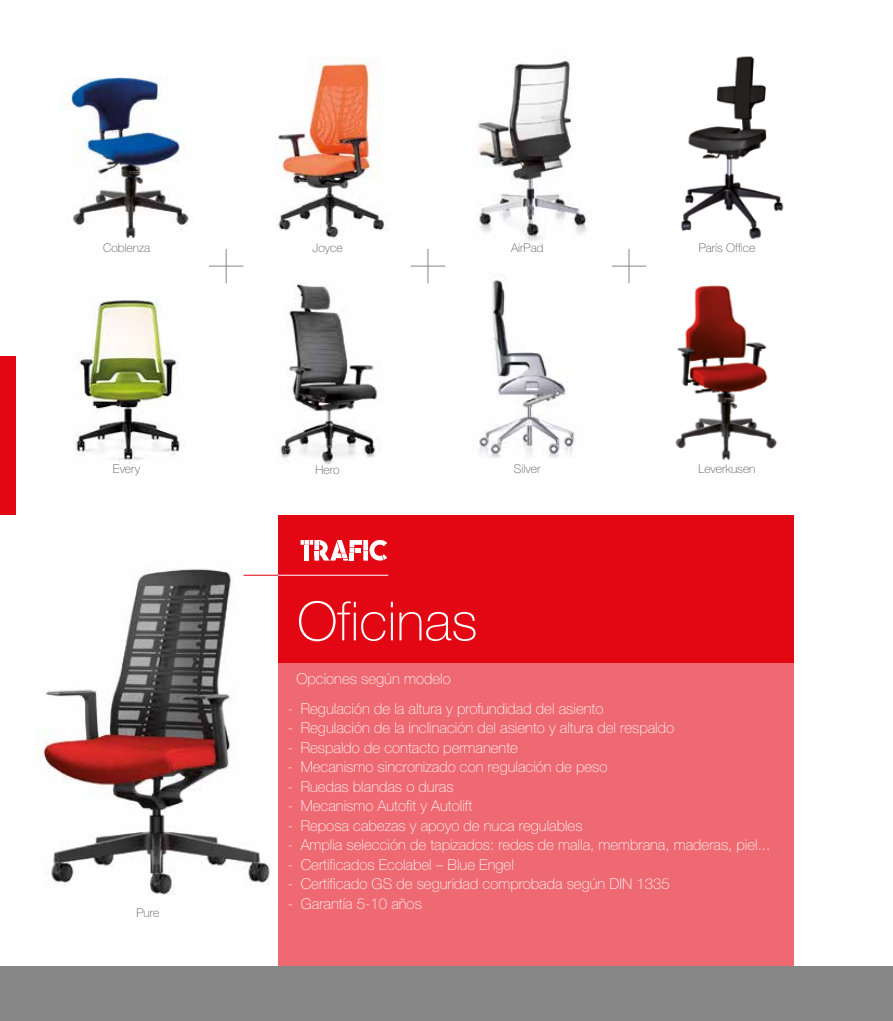
<style>
.page{position:relative;width:893px;height:1021px;background:#fff}
.page>*{position:absolute;margin:0;border:0;box-sizing:border-box;transform-origin:0 0}
.t1{font:100 54px "Helvetica Neue";color:#fff}
.t2{font:100 15px "Helvetica Neue";color:#fff}
.t3{font:100 12px "Helvetica Neue";color:#575756}
</style>
<div class="page">
<div style="left:0;top:966px;width:893px;height:54px;background:#878787"></div>
<img style="left:74px;top:300px;width:106px;height:165px">
<img style="left:477px;top:56px;width:111px;height:185px">
<img style="left:36px;top:568px;width:241px;height:327px">
<div style="left:278px;top:662px;width:516px;height:304px;background:#ee6971"></div>
<div style="left:278px;top:515px;width:516px;height:147px;background:#e30613"></div>
<svg style="left:301px;top:540px;width:86px;height:20px"></svg>
<hr style="left:244px;top:575px;width:34px;height:1px;background:#e30613">
<hr style="left:278px;top:575px;width:110px;height:1px;background:#fff">
<hr style="left:209px;top:266px;width:34px;height:1px;background:#878787">
<hr style="left:226px;top:249px;width:1px;height:34px;background:#878787">
<hr style="left:411px;top:266px;width:34px;height:1px;background:#878787">
<hr style="left:428px;top:249px;width:1px;height:34px;background:#878787">
<hr style="left:612px;top:266px;width:34px;height:1px;background:#878787">
<hr style="left:629px;top:249px;width:1px;height:34px;background:#878787">
<img style="left:681px;top:56px;width:103px;height:183px">
<div style="left:0;top:356px;width:15px;height:159px;background:#e30613"></div>
<img style="left:59px;top:76px;width:130px;height:162px">
<img style="left:276px;top:57px;width:112px;height:183px">
<img style="left:280px;top:283px;width:100px;height:182px">
<img style="left:479px;top:275px;width:96px;height:183px">
<img style="left:675px;top:285px;width:102px;height:175px">
<p class="t3" style="left:103px;top:240px;width:49px">Coblenza</p>
<p class="t3" style="left:113px;top:462px;width:29px">Every</p>
<p class="t3" style="left:136px;top:906px;width:24px">Pure</p>
<p class="t3" style="left:313px;top:240px;width:32px">Joyce</p>
<p class="t3" style="left:511px;top:240px;width:34px">AirPad</p>
<p class="t3" style="left:315px;top:463px;width:26px">Hero</p>
<p class="t3" style="left:514px;top:462px;width:28px">Silver</p>
<h1 class="t1" style="left:297px;top:590px;width:182px">Oficinas</h1>
<p class="t2" style="left:296px;top:670px;width:156px">Opciones según modelo</p>
<p class="t3" style="left:699px;top:240px;width:58px">París Office</p>
<p class="t3" style="left:698px;top:462px;width:59px">Leverkusen</p>
<p class="t2" style="left:288px;top:699px;width:317px">- Regulación de la altura y profundidad del asiento</p>
<p class="t2" style="left:288px;top:719px;width:388px">- Regulación de la inclinación del asiento y altura del respaldo</p>
<p class="t2" style="left:288px;top:738px;width:232px">- Respaldo de contacto permanente</p>
<p class="t2" style="left:288px;top:758px;width:321px">- Mecanismo sincronizado con regulación de peso</p>
<p class="t2" style="left:288px;top:777px;width:167px">- Ruedas blandas o duras</p>
<p class="t2" style="left:288px;top:797px;width:186px">- Mecanismo Autofit y Autolift</p>
<p class="t2" style="left:288px;top:816px;width:296px">- Reposa cabezas y apoyo de nuca regulables</p>
<p class="t2" style="left:288px;top:836px;width:484px">- Amplia selección de tapizados: redes de malla, membrana, maderas, piel...</p>
<p class="t2" style="left:288px;top:855px;width:227px">- Certificados Ecolabel – Blue Engel</p>
<p class="t2" style="left:288px;top:875px;width:383px">- Certificado GS de seguridad comprobada según DIN 1335</p>
<p class="t2" style="left:288px;top:894px;width:135px">- Garantía 5-10 años</p>
</div>
